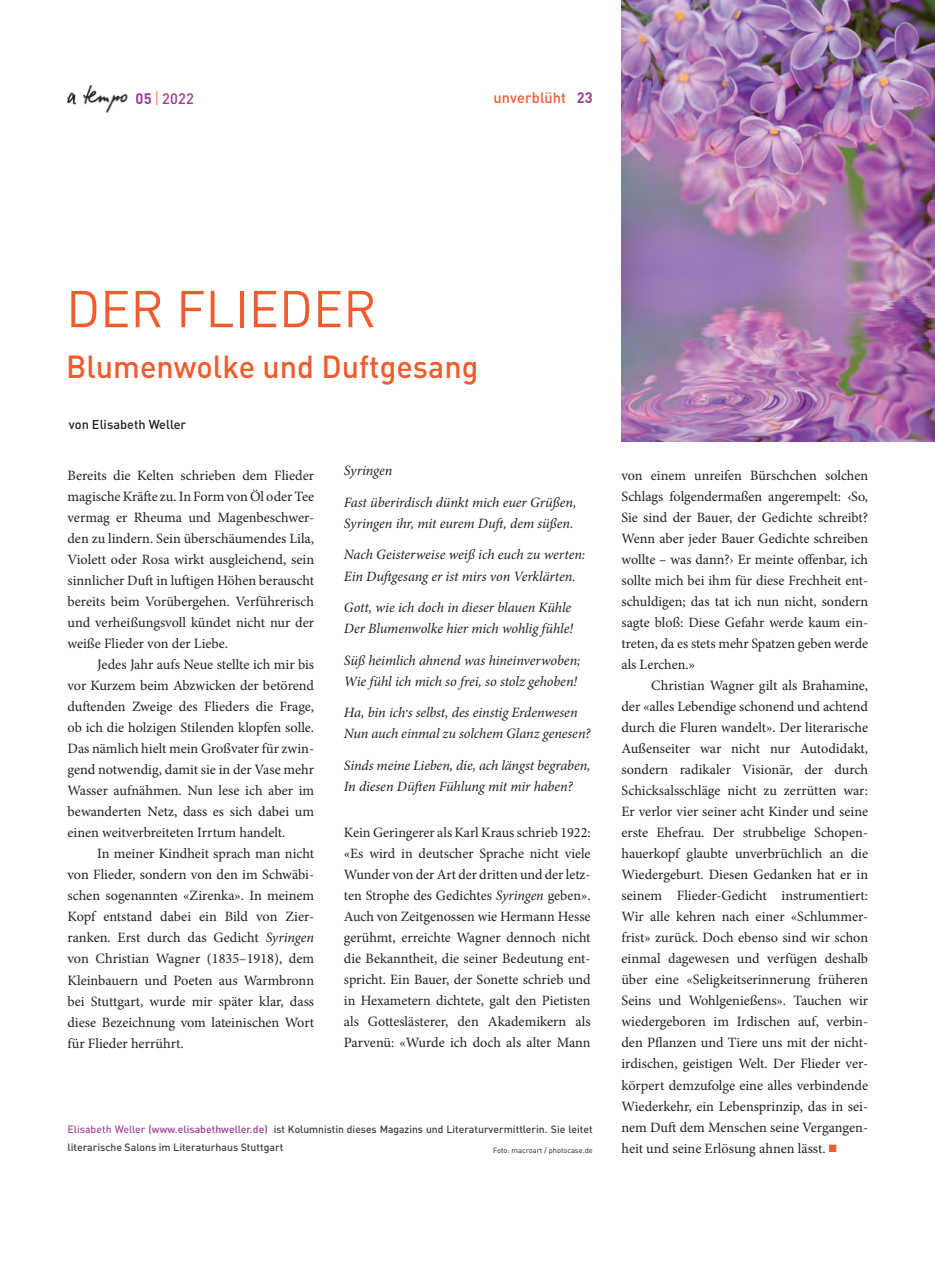
<style>
.page{position:relative;width:935px;height:1261px;background:#fff}
.page>*{position:absolute;margin:0;border:0;box-sizing:border-box;transform-origin:0 0}
.t1{font:51px "DIN";color:#f15b2e}
.t2{font:500 31.5px "DIN";color:#f15b2e}
.t3{font:500 15px "DIN";letter-spacing:.005em;color:#f15b2e}
.t4{font:500 15px "DIN";color:#9c3b96}
.t5{font:14.25px/21px "Minion Pro";color:#231f20;text-align:justify}
.t6{font:italic 14.25px/21px "Minion Pro";letter-spacing:-.005em;color:#231f20}
.t7{font:500 12.75px "DIN";color:#231f20}
.t8{font:500 10.5px/18px "DIN";color:#3e3e3f}
.t9{font:7.5px "DIN";color:#231f20}
.s1{font-weight:700}
.s2{font-weight:300;font-size:16.5px;color:#f15b2e}
.s3{font-weight:700;color:#9c3b96}
.s4{font-style:italic}
.s5{color:#a24e9e}
.s6{color:#9c3b96}
.s7{color:#f15b2e}
</style>
<div class="page">
<img style="left:67px;top:84px;width:61px;height:29px">
<img style="left:621px;top:0;width:314px;height:441px">
<p class="t4" style="left:135px;top:89px;width:60px"><span class="s1">05</span> <span class="s2">|</span> 2022</p>
<p class="t3" style="left:493px;top:88px;width:101px">unverblüht <span class="s3">23</span></p>
<h1 class="t1" style="left:66px;top:277px;width:312px">DER FLIEDER</h1>
<h2 class="t2" style="left:66px;top:347px;width:414px">Blumenwolke und Duftgesang</h2>
<p class="t7" style="left:69px;top:416px;width:119px">von Elisabeth Weller</p>
<p class="t5" style="left:67px;top:465px;width:248px">Bereits die Kelten schrieben dem Flieder magische Kräfte zu. In Form von Öl oder Tee vermag er Rheuma und Magenbeschwer&shy;den zu lindern. Sein überschäumendes Lila, Violett oder Rosa wirkt ausgleichend, sein sinnlicher Duft in luftigen Höhen berauscht bereits beim Vorübergehen. Verführerisch und verheißungsvoll kündet nicht nur der weiße Flieder von der Liebe.</p>
<p class="t5" style="left:67px;top:654px;width:248px;text-indent:30px">Jedes Jahr aufs Neue stellte ich mir bis vor Kurzem beim Abzwicken der betörend duftenden Zweige des Flieders die Frage, ob ich die holzigen Stilenden klopfen solle.<br>Das nämlich hielt mein Großvater für zwin&shy;gend notwendig, damit sie in der Vase mehr Wasser aufnähmen. Nun lese ich aber im bewanderten Netz, dass es sich dabei um einen weitverbreiteten Irrtum handelt.</p>
<p class="t5" style="left:67px;top:843px;width:248px;text-indent:30px">In meiner Kindheit sprach man nicht von Flieder, sondern von den im Schwäbi&shy;schen sogenannten «Zirenka». In meinem Kopf entstand dabei ein Bild von Zier&shy;ranken. Erst durch das Gedicht <span class="s4">Syringen </span>von Christian Wagner (1835–1918), dem Kleinbauern und Poeten aus Warmbronn bei Stuttgart, wurde mir später klar, dass diese Bezeichnung vom lateinischen Wort für Flieder herrührt.</p>
<p class="t6" style="left:344px;top:460px;width:50px">Syringen</p>
<p class="t6" style="left:344px;top:492px;width:233px">Fast überirdisch dünkt mich euer Grüßen,<br>Syringen ihr, mit eurem Duft, dem süßen.</p>
<p class="t6" style="left:344px;top:544px;width:243px">Nach Geisterweise weiß ich euch zu werten:<br>Ein Duftgesang er ist mirs von Verklärten.  </p>
<p class="t6" style="left:344px;top:597px;width:232px">Gott, wie ich doch in dieser blauen Kühle<br>Der Blumenwolke hier mich wohlig fühle!  </p>
<p class="t6" style="left:344px;top:649px;width:238px">Süß heimlich ahnend was hineinverwoben;<br>Wie fühl ich mich so frei, so stolz gehoben!  </p>
<p class="t6" style="left:344px;top:702px;width:248px">Ha, bin ich,s selbst, des einstig Erdenwesen<br>Nun auch einmal zu solchem Glanz genesen?</p>
<p class="t6" style="left:344px;top:754px;width:247px">Sinds meine Lieben, die, ach längst begraben,<br>In diesen Düften Fühlung mit mir haben?</p>
<p class="t5" style="left:344px;top:822px;width:248px">Kein Geringerer als Karl Kraus schrieb 1922: «Es wird in deutscher Sprache nicht viele Wunder von der Art der dritten und der letz&shy;ten Strophe des Gedichtes <span class="s4">Syringen</span> geben».<br>Auch von Zeitgenossen wie Hermann Hesse gerühmt, erreichte Wagner dennoch nicht die Bekanntheit, die seiner Bedeutung ent&shy;spricht. Ein Bauer, der Sonette schrieb und in Hexametern dichtete, galt den Pietisten als Gotteslästerer, den Akademikern als Parvenü: «Wurde ich doch als alter Mann</p>
<p class="t8" style="left:67px;top:1119px;width:527px"><span class="s5">Elisabeth Weller</span> <span class="s6">(www.elisabethweller.de)</span> ist Kolumnistin dieses Magazins und Literaturvermittlerin. Sie leitet literarische Salons im Literaturhaus Stuttgart</p>
<p class="t9" style="left:493px;top:1145px;width:101px">Foto: macroart / photocase.de</p>
<p class="t5" style="left:621px;top:465px;width:248px">von einem unreifen Bürschchen solchen Schlags folgendermaßen angerempelt: ‹So, Sie sind der Bauer, der Gedichte schreibt?<br>Wenn aber jeder Bauer Gedichte schreiben wollte – was dann?› Er meinte offenbar, ich sollte mich bei ihm für diese Frechheit ent&shy;schuldigen; das tat ich nun nicht, sondern sagte bloß: Diese Gefahr werde kaum ein&shy;treten, da es stets mehr Spatzen geben werde als Lerchen.»</p>
<p class="t5" style="left:621px;top:675px;width:248px;text-indent:30px">Christian Wagner gilt als Brahamine, der «alles Lebendige schonend und achtend durch die Fluren wandelt». Der literarische Außenseiter war nicht nur Autodidakt, sondern radikaler Visionär, der durch Schicksalsschläge nicht zu zerrütten war:<br>Er verlor vier seiner acht Kinder und seine erste Ehefrau. Der strubbelige Schopen&shy;hauerkopf glaubte unverbrüchlich an die Wiedergeburt. Diesen Gedanken hat er in seinem Flieder-Gedicht instrumentiert:<br>Wir alle kehren nach einer «Schlummer&shy;frist» zurück. Doch ebenso sind wir schon einmal dagewesen und verfügen deshalb über eine «Seligkeitserinnerung früheren Seins und Wohlgenießens». Tauchen wir wiedergeboren im Irdischen auf, verbin&shy;den Pflanzen und Tiere uns mit der nicht&shy;irdischen, geistigen Welt. Der Flieder ver&shy;körpert demzufolge eine alles verbindende Wiederkehr, ein Lebensprinzip, das in sei&shy;nem Duft dem Menschen seine Vergangen&shy;heit und seine Erlösung ahnen lässt. <span class="s7">■</span></p>
</div>
